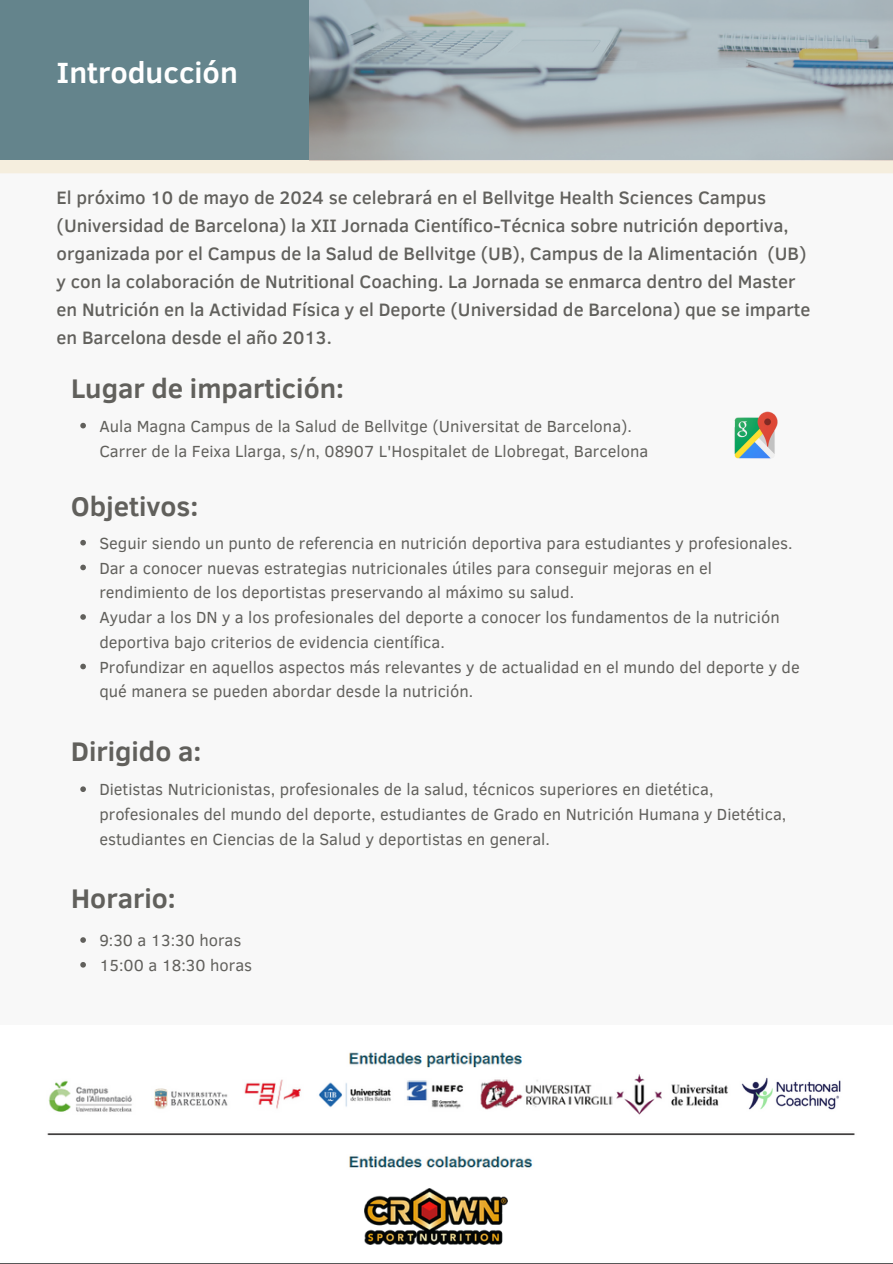
<style>
.page{position:relative;width:893px;height:1264px;background:#fff}
.page>*{position:absolute;margin:0;border:0;box-sizing:border-box;transform-origin:0 0}
.t1{font:700 30px "Clear Sans";color:#fff}
.t2{font:700 27.6px "Clear Sans";color:#61605c}
.t3{font:500 18.45px/28.2px "Clear Sans";color:#61605c}
.t4{font:16.5px/24.8px "Clear Sans";color:#61605c}
</style>
<div class="page">
<div style="left:0;top:0;width:892px;height:1263px;background:#f8f8f8"></div>
<div style="left:0;top:160px;width:892px;height:13px;background:#f5eede"></div>
<div style="left:0;top:0;width:892px;height:160px;background:#64848c"></div>
<img style="left:309px;top:0;width:583px;height:161px">
<svg style="left:80px;top:423px;width:6px;height:5px"></svg>
<img style="left:734px;top:411px;width:44px;height:48px">
<svg style="left:80px;top:540px;width:6px;height:5px"></svg>
<svg style="left:80px;top:564px;width:6px;height:6px"></svg>
<svg style="left:80px;top:614px;width:6px;height:5px"></svg>
<svg style="left:80px;top:663px;width:6px;height:6px"></svg>
<svg style="left:80px;top:786px;width:6px;height:6px"></svg>
<svg style="left:80px;top:937px;width:6px;height:5px"></svg>
<svg style="left:80px;top:962px;width:6px;height:5px"></svg>
<img style="left:47px;top:1052px;width:808px;height:116px">
<div style="left:5px;top:1173px;width:878px;height:87px;background:#fff"></div>
<img style="left:736px;top:1072px;width:111px;height:44px">
<img style="left:364px;top:1188px;width:143px;height:55px">
<p class="t1" style="left:57px;top:51px;width:183px">Introducción</p>
<h1 class="t3" style="left:57px;top:182px;width:755px">El próximo 10 de mayo de 2024 se celebrará en el Bellvitge Health Sciences Campus (Universidad de Barcelona) la XII Jornada Científico-Técnica sobre nutrición deportiva, organizada por el Campus de la Salud de Bellvitge (UB), Campus de la Alimentación (UB) y con la colaboración de Nutritional Coaching. La Jornada se enmarca dentro del Master en Nutrición en la Actividad Física y el Deporte (Universidad de Barcelona) que se imparte en Barcelona desde el año 2013.</h1>
<h2 class="t2" style="left:71px;top:369px;width:274px">Lugar de impartición:</h2>
<h1 class="t4" style="left:99px;top:413px;width:550px">Aula Magna Campus de la Salud de Bellvitge (Universitat de Barcelona).<br>Carrer de la Feixa Llarga, s/n, 08907 L'Hospitalet de Llobregat, Barcelona</h1>
<p class="t2" style="left:71px;top:486px;width:128px">Objetivos:</p>
<h1 class="t4" style="left:99px;top:530px;width:694px">Seguir siendo un punto de referencia en nutrición deportiva para estudiantes y profesionales.</h1>
<p class="t4" style="left:99px;top:554px;width:614px">Dar a conocer nuevas estrategias nutricionales útiles para conseguir mejoras en el rendimiento de los deportistas preservando al máximo su salud.</p>
<p class="t4" style="left:99px;top:604px;width:681px">Ayudar a los DN y a los profesionales del deporte a conocer los fundamentos de la nutrición deportiva bajo criterios de evidencia científica.</p>
<p class="t4" style="left:99px;top:653px;width:701px">Profundizar en aquellos aspectos más relevantes y de actualidad en el mundo del deporte y de qué manera se pueden abordar desde la nutrición.</p>
<p class="t2" style="left:71px;top:730px;width:131px">Dirigido a:</p>
<h1 class="t4" style="left:99px;top:776px;width:688px">Dietistas Nutricionistas, profesionales de la salud, técnicos superiores en dietética, profesionales del mundo del deporte, estudiantes de Grado en Nutrición Humana y Dietética, estudiantes en Ciencias de la Salud y deportistas en general.</h1>
<p class="t2" style="left:71px;top:878px;width:106px">Horario:</p>
<h1 class="t4" style="left:99px;top:927px;width:143px">9:30 a 13:30 horas</h1>
<p class="t4" style="left:99px;top:952px;width:154px">15:00 a 18:30 horas</p>
</div>
